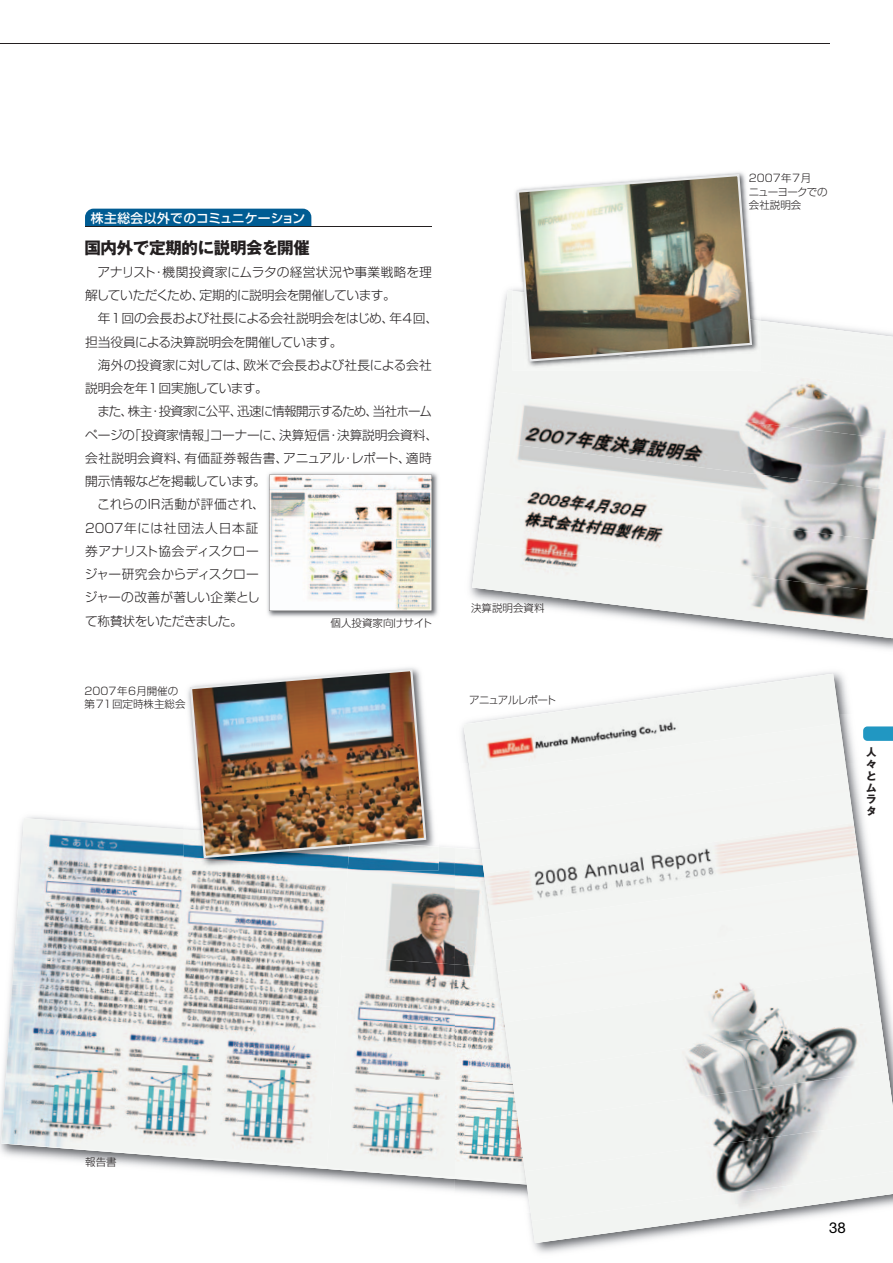
<style>
.page{position:relative;width:893px;height:1263px;background:#fff}
.page>*{position:absolute;margin:0;border:0;box-sizing:border-box;transform-origin:0 0}
.t1{font:16.5px "Gothic MB101 Pro Bold 90 pv RKSJ H";letter-spacing:-.02em;color:#231f20}
.t2{font:15px "Helvetica Neue LT Std";color:#000}
.t3{font:12.75px/23.2px "Shin Go Pro Light 90 pv RKSJ H";letter-spacing:-.01em;color:#231f20}
.t4{font:12.75px "Shin Go Pro Medium 90 pv RKSJ H";letter-spacing:.015em;color:#fff}
.t5{font:10.5px/13.5px "Shin Go Pro Light 90 pv RKSJ H";color:#231f20}
.t6{font:10.5px "Shin Go Pro Light 90 pv RKSJ H";letter-spacing:-.085em;color:#231f20}
.t7{font:10.5px/12px "Gothic MB101 Pro Bold 90 pv RKSJ H";color:#231f20;text-align:justify}
</style>
<div class="page">
<img style="left:267px;top:472px;width:171px;height:145px">
<img style="left:269px;top:475px;width:163px;height:136px">
<img style="left:469px;top:289px;width:424px;height:360px">
<svg style="left:472px;top:290px;width:30px;height:253px"></svg>
<img style="left:502px;top:290px;width:391px;height:51px">
<div style="left:496px;top:341px;width:397px;height:50px;background:#f2f4f2"></div>
<img style="left:490px;top:391px;width:403px;height:51px">
<img style="left:484px;top:442px;width:409px;height:50px">
<img style="left:477px;top:492px;width:416px;height:51px">
<img style="left:472px;top:543px;width:421px;height:95px">
<svg style="left:142px;top:1166px;width:311px;height:13px"></svg>
<img style="left:12px;top:818px;width:330px;height:166px">
<img style="left:1px;top:984px;width:332px;height:182px">
<img style="left:342px;top:847px;width:113px;height:109px">
<img style="left:333px;top:956px;width:122px;height:117px">
<img style="left:327px;top:1073px;width:128px;height:104px">
<img style="left:533px;top:1243px;width:87px;height:10px">
<img style="left:455px;top:1182px;width:8px;height:2px">
<img style="left:455px;top:849px;width:8px;height:115px">
<img style="left:455px;top:964px;width:8px;height:117px">
<img style="left:455px;top:1081px;width:8px;height:101px">
<img style="left:529px;top:1221px;width:3px;height:15px">
<img style="left:475px;top:1121px;width:50px;height:77px">
<img style="left:513px;top:1122px;width:12px;height:60px">
<svg style="left:463px;top:674px;width:430px;height:447px"></svg>
<img style="left:463px;top:674px;width:377px;height:100px">
<img style="left:470px;top:723px;width:377px;height:101px">
<div style="left:477px;top:773px;width:377px;height:100px;background:#f3f5f3"></div>
<img style="left:484px;top:823px;width:376px;height:100px">
<img style="left:491px;top:872px;width:376px;height:101px">
<div style="left:498px;top:922px;width:376px;height:100px;background:#f3f5f3"></div>
<img style="left:504px;top:971px;width:377px;height:101px">
<img style="left:511px;top:1021px;width:377px;height:101px">
<img style="left:518px;top:1071px;width:375px;height:100px">
<img style="left:525px;top:1121px;width:368px;height:100px">
<img style="left:532px;top:1171px;width:361px;height:72px">
<img style="left:184px;top:667px;width:250px;height:173px">
<img style="left:184px;top:829px;width:164px;height:41px">
<img style="left:348px;top:841px;width:91px;height:29px">
<img style="left:190px;top:669px;width:236px;height:189px">
<img style="left:512px;top:291px;width:249px;height:79px">
<img style="left:512px;top:342px;width:235px;height:28px">
<img style="left:517px;top:174px;width:235px;height:188px">
<div style="left:85px;top:209px;width:226px;height:17px;background:#005c93"></div>
<hr style="left:85px;top:226px;width:347px;height:1px;background:#231f20">
<hr style="left:0;top:43px;width:829px;height:1px;background:#231f20">
<svg style="left:863px;top:726px;width:30px;height:15px"></svg>
<p class="t4" style="left:91px;top:213px;width:216px">株主総会以外でのコミュニケーション</p>
<p class="t1" style="left:84px;top:241px;width:227px">国内外で定期的に説明会を開催</p>
<p class="t3" style="left:85px;top:262px;width:354px">　アナリスト・機関投資家にムラタの経営状況や事業戦略を理解していただくため、定期的に説明会を開催しています。<br>　年1回の会長および社長による会社説明会をはじめ、年4回、担当役員による決算説明会を開催しています。<br>　海外の投資家に対しては、欧米で会長および社長による会社説明会を年1回実施しています。</p>
<p class="t3" style="left:85px;top:402px;width:355px;text-indent:13px">また、株主・投資家に公平、迅速に情報開示するため、当社ホームページの「投資家情報」コーナーに、決算短信・決算説明会資料、会社説明会資料、有価証券報告書、アニュアル・レポート、適時開示情報などを掲載しています。<br>　これらのIR活動が評価され、<br>2007年には社団法人日本証<br>券アナリスト協会ディスクロー<br>ジャー研究会からディスクロー<br>ジャーの改善が著しい企業とし<br>て称賛状をいただきました。</p>
<p class="t5" style="left:330px;top:617px;width:103px">個人投資家向けサイト</p>
<p class="t5" style="left:85px;top:685px;width:102px">2007年6月開催の第71回定時株主総会</p>
<p class="t5" style="left:471px;top:602px;width:75px">決算説明会資料</p>
<p class="t6" style="left:469px;top:696px;width:89px">アニュアルレポート</p>
<p class="t5" style="left:85px;top:1157px;width:33px">報告書</p>
<p class="t5" style="left:749px;top:173px;width:80px">2007年7月<br>ニューヨークでの会社説明会</p>
<p class="t7" style="left:866px;top:748px;width:12px">人々とム</p>
<p class="t7" style="left:866px;top:794px;width:11px">ラタ</p>
<p class="t2" style="left:829px;top:1219px;width:18px">38</p>
</div>
